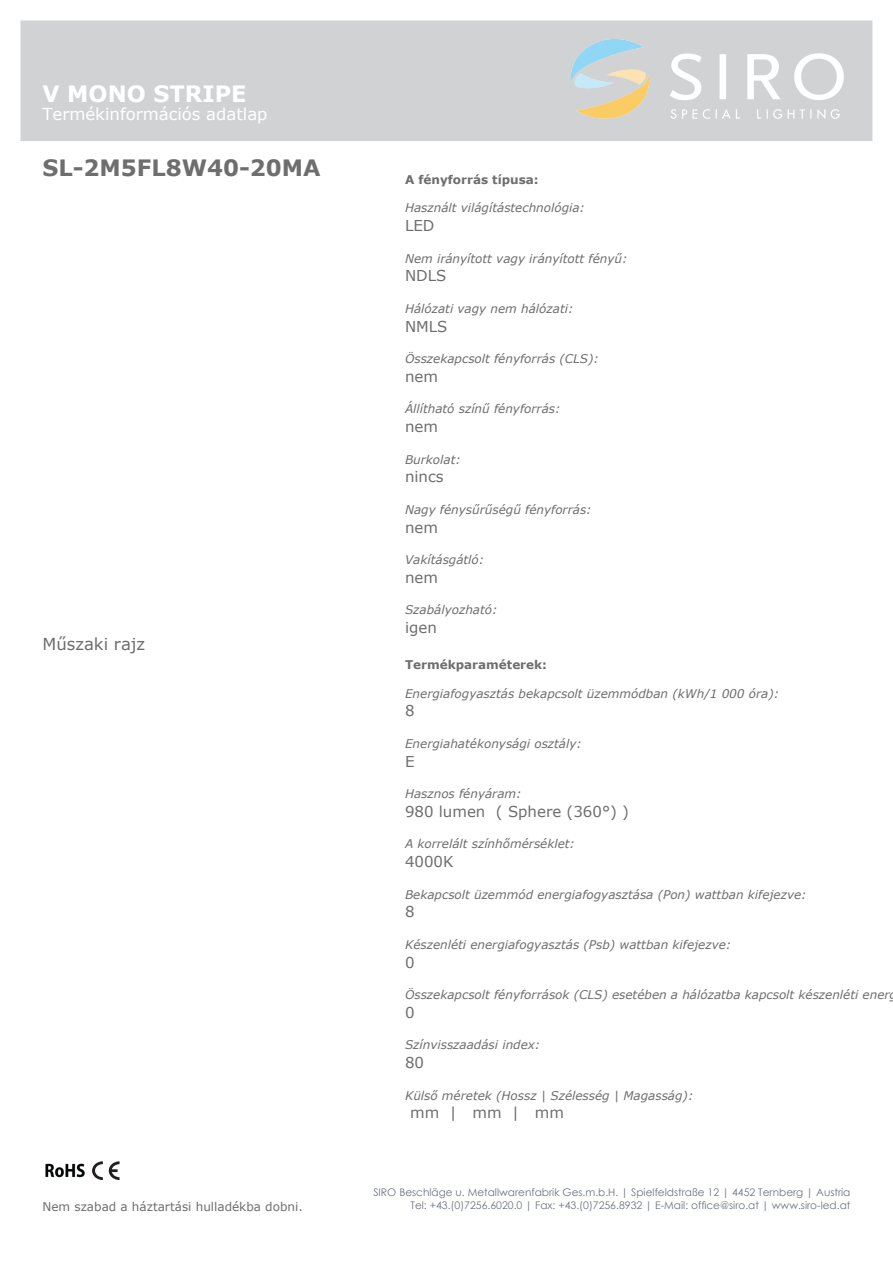
<style>
.page{position:relative;width:893px;height:1263px;background:#fff}
.page>*{position:absolute;margin:0;border:0;box-sizing:border-box;transform-origin:0 0}
.t1{font:700 22.5px "Verdana";color:#6e6e6e}
.t2{font:700 22.5px "Verdana";color:#fff}
.t3{font:16.5px "Verdana";color:#fff}
.t4{font:16.5px "Verdana";color:#6e6e6e}
.t5{font:15px "Verdana";color:#6e6e6e}
.t6{font:italic 12px "Verdana";color:#6e6e6e}
.t7{font:12px "Verdana";color:#6e6e6e}
.t8{font:700 12px "Verdana";color:#6e6e6e}
.t9{font:10.5px/12.6px "Century Gothic";color:#6d747f;text-align:right}
</style>
<div class="page">
<div style="left:21px;top:21px;width:851px;height:120px;background:#d1d2d4"></div>
<img style="left:571px;top:40px;width:272px;height:78px">
<img style="left:45px;top:1163px;width:40px;height:15px">
<svg style="left:92px;top:1161px;width:27px;height:19px"></svg>
<h1 class="t2" style="left:42px;top:80px;width:206px">V MONO STRIPE</h1>
<h2 class="t3" style="left:42px;top:104px;width:227px">Termékinformációs adatlap</h2>
<h1 class="t1" style="left:42px;top:154px;width:280px">SL-2M5FL8W40-20MA</h1>
<h2 class="t4" style="left:42px;top:633px;width:104px">Műszaki rajz</h2>
<p class="t7" style="left:42px;top:1198px;width:262px">Nem szabad a háztartási hulladékba dobni.</p>
<p class="t8" style="left:405px;top:172px;width:135px">A fényforrás típusa:</p>
<p class="t6" style="left:405px;top:200px;width:182px">Használt világítástechnológia:</p>
<p class="t5" style="left:405px;top:216px;width:31px">LED</p>
<p class="t6" style="left:405px;top:250px;width:224px">Nem irányított vagy irányított fényű:</p>
<p class="t5" style="left:405px;top:266px;width:43px">NDLS</p>
<p class="t6" style="left:405px;top:301px;width:170px">Hálózati vagy nem hálózati:</p>
<p class="t5" style="left:405px;top:316px;width:44px">NMLS</p>
<p class="t6" style="left:405px;top:351px;width:196px">Összekapcsolt fényforrás (CLS):</p>
<p class="t5" style="left:405px;top:367px;width:34px">nem</p>
<p class="t6" style="left:405px;top:401px;width:157px">Állítható színű fényforrás:</p>
<p class="t5" style="left:405px;top:417px;width:34px">nem</p>
<p class="t6" style="left:405px;top:451px;width:57px">Burkolat:</p>
<p class="t5" style="left:405px;top:467px;width:40px">nincs</p>
<p class="t6" style="left:405px;top:502px;width:188px">Nagy fénysűrűségű fényforrás:</p>
<p class="t5" style="left:405px;top:517px;width:34px">nem</p>
<p class="t6" style="left:405px;top:552px;width:81px">Vakításgátló:</p>
<p class="t5" style="left:405px;top:568px;width:34px">nem</p>
<p class="t6" style="left:405px;top:602px;width:94px">Szabályozható:</p>
<p class="t5" style="left:405px;top:618px;width:33px">igen</p>
<p class="t8" style="left:405px;top:657px;width:144px">Termékparaméterek:</p>
<p class="t6" style="left:405px;top:685px;width:376px">Energiafogyasztás bekapcsolt üzemmódban (kWh/1 000 óra):</p>
<p class="t5" style="left:405px;top:701px;width:11px">8</p>
<p class="t6" style="left:405px;top:736px;width:178px">Energiahatékonysági osztály:</p>
<p class="t5" style="left:405px;top:751px;width:11px">E</p>
<p class="t6" style="left:405px;top:786px;width:118px">Hasznos fényáram:</p>
<p class="t5" style="left:405px;top:802px;width:225px">980 lumen ( Sphere (360°) )</p>
<p class="t6" style="left:405px;top:836px;width:171px">A korrelált színhőmérséklet:</p>
<p class="t5" style="left:405px;top:852px;width:50px">4000K</p>
<p class="t6" style="left:405px;top:886px;width:403px">Bekapcsolt üzemmód energiafogyasztása (Pon) wattban kifejezve:</p>
<p class="t5" style="left:405px;top:902px;width:11px">8</p>
<p class="t6" style="left:405px;top:937px;width:328px">Készenléti energiafogyasztás (Psb) wattban kifejezve:</p>
<p class="t5" style="left:405px;top:952px;width:11px">0</p>
<p class="t6" style="left:405px;top:987px;width:486px">Összekapcsolt fényforrások (CLS) esetében a hálózatba kapcsolt készenléti ener</p>
<p class="t5" style="left:405px;top:1003px;width:11px">0</p>
<p class="t6" style="left:405px;top:1037px;width:137px">Színvisszaadási index:</p>
<p class="t5" style="left:405px;top:1053px;width:21px">80</p>
<p class="t6" style="left:405px;top:1087px;width:290px">Külső méretek (Hossz | Szélesség | Magasság):</p>
<p class="t5" style="left:410px;top:1103px;width:155px">mm | mm | mm</p>
<p class="t9" style="left:373px;top:1186px;width:479px">SIRO Beschläge u. Metallwarenfabrik Ges.m.b.H. | Spielfeldstraße 12 | 4452 Ternberg | Austria<br>Tel: +43.(0)7256.6020.0 | Fax: +43.(0)7256.8932 | E-Mail: office@siro.at | www.siro-led.at</p>
</div>
